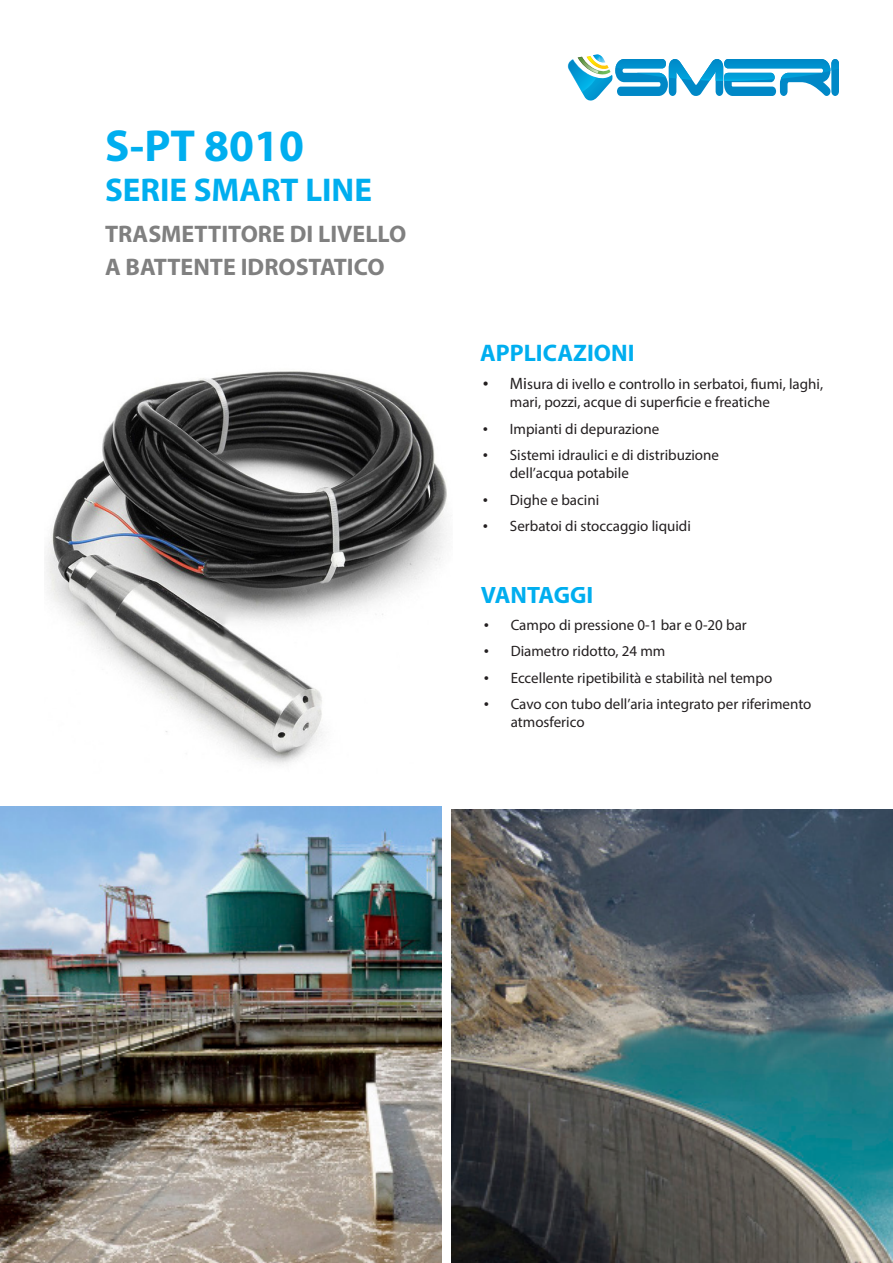
<style>
.page{position:relative;width:893px;height:1263px;background:#fff}
.page>*{position:absolute;margin:0;border:0;box-sizing:border-box;transform-origin:0 0}
.t1{font:700 45px "Myriad Pro";color:#00aeef}
.t2{font:700 33px "Myriad Pro";color:#00aeef}
.t3{font:700 24px/32.4px "Myriad Pro";color:#808080}
.t4{font:700 24px "Myriad Pro";color:#00aeef}
.t5{font:15px/18px "Myriad Pro";color:#231f20}
.s1{font-family:"Times New Roman";font-size:16.5px}
.s2{font-size:16.5px}
.s3{font-family:"Times New Roman"}
</style>
<div class="page">
<svg style="left:567px;top:54px;width:272px;height:47px"></svg>
<img style="left:45px;top:371px;width:402px;height:393px">
<img style="left:0;top:806px;width:442px;height:457px">
<img style="left:451px;top:809px;width:442px;height:454px">
<h1 class="t1" style="left:105px;top:117px;width:201px">S-PT 8010</h1>
<h2 class="t2" style="left:105px;top:168px;width:268px">SERIE SMART LINE</h2>
<h3 class="t3" style="left:105px;top:217px;width:303px">TRASMETTITORE DI LIVELLO<br>A BATTENTE IDROSTATICO</h3>
<h3 class="t4" style="left:480px;top:337px;width:156px">APPLICAZIONI</h3>
<p class="t5" style="left:510px;top:375px;width:315px;text-indent:-27px"><span class="s1">•</span> <span class="s2">Mi</span>sura di ivello e controllo in serbatoi, fiumi, laghi, mari, pozzi, acque di superficie e freatiche</p>
<p class="t5" style="left:483px;top:419px;width:178px"><span class="s3">•</span> Impianti di depurazione</p>
<p class="t5" style="left:510px;top:446px;width:211px;text-indent:-27px"><span class="s3">•</span> Sistemi idraulici e di distribuzione dell’acqua potabile</p>
<p class="t5" style="left:483px;top:490px;width:118px"><span class="s3">•</span> Dighe e bacini</p>
<p class="t5" style="left:483px;top:517px;width:210px"><span class="s3">•</span> Serbatoi di stoccaggio liquidi</p>
<h3 class="t4" style="left:481px;top:579px;width:114px">VANTAGGI</h3>
<p class="t5" style="left:484px;top:615px;width:265px"><span class="s3">•</span> Campo di pressione 0-1 bar e 0-20 bar</p>
<p class="t5" style="left:484px;top:642px;width:183px"><span class="s3">•</span> Diametro ridotto, 24 mm</p>
<p class="t5" style="left:484px;top:668px;width:290px"><span class="s3">•</span> Eccellente ripetibilità e stabilità nel tempo</p>
<p class="t5" style="left:511px;top:695px;width:302px;text-indent:-27px"><span class="s3">•</span> Cavo con tubo dell’aria integrato per riferimento atmosferico</p>
</div>
